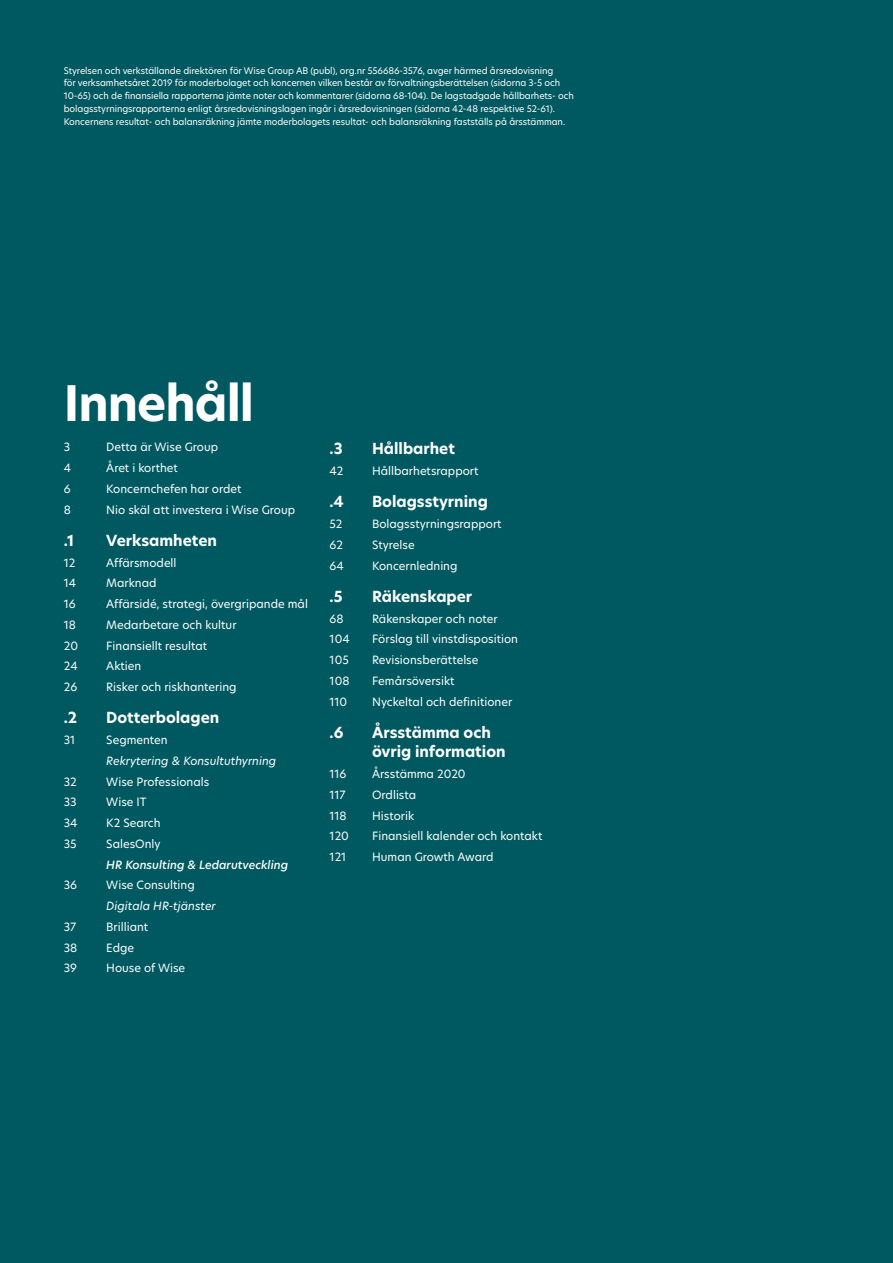
<style>
.page{position:relative;width:893px;height:1263px;background:#005960}
.page>*{position:absolute;margin:0;border:0;box-sizing:border-box;transform-origin:0 0}
.t1{font:700 48px "Hero New";letter-spacing:-.02em;color:#fff}
.t2{font:700 15px/19.5px "Hero New";color:#fff}
.t3{font:11.25px "Hero New";color:#fff}
.t4{font:italic 11.25px "Hero New";color:#fff}
.t5{font:italic 500 11.25px "Hero New";color:#fff}
.t6{font:9px/12.8px "Hero New";letter-spacing:-.01em;color:#fff}
</style>
<div class="page">
<p class="t6" style="left:64px;top:64px;width:512px">Styrelsen och verkställande direktören för Wise Group AB (publ), org.nr 556686-3576, avger härmed årsredovisning<br>för verksamhetsåret 2019 för moderbolaget och koncernen vilken består av förvaltningsberättelsen (sidorna 3-5 och 10-65) och de finansiella rapporterna jämte noter och kommentarer (sidorna 68-104). De lagstadgade hållbarhets- och bolagsstyrningsrapporterna enligt årsredovisningslagen ingår i årsredovisningen (sidorna 42-48 respektive 52-61).<br>Koncernens resultat- och balansräkning jämte moderbolagets resultat- och balansräkning fastställs på årsstämman.</p>
<h1 class="t1" style="left:64px;top:371px;width:192px">Innehåll</h1>
<p class="t3" style="left:64px;top:439px;width:8px">3</p>
<p class="t3" style="left:106px;top:439px;width:113px">Detta är Wise Group</p>
<p class="t3" style="left:64px;top:460px;width:9px">4</p>
<p class="t3" style="left:106px;top:460px;width:73px">Året i korthet</p>
<p class="t3" style="left:64px;top:481px;width:8px">6</p>
<p class="t3" style="left:106px;top:481px;width:137px">Koncernchefen har ordet</p>
<p class="t3" style="left:64px;top:502px;width:9px">8</p>
<p class="t3" style="left:106px;top:502px;width:190px">Nio skäl att investera i Wise Group</p>
<h2 class="t2" style="left:64px;top:530px;width:12px">.1</h2>
<h2 class="t2" style="left:106px;top:530px;width:112px">Verksamheten</h2>
<p class="t3" style="left:64px;top:555px;width:13px">12</p>
<p class="t3" style="left:106px;top:555px;width:72px">Affärsmodell</p>
<p class="t3" style="left:64px;top:575px;width:14px">14</p>
<p class="t3" style="left:106px;top:575px;width:52px">Marknad</p>
<p class="t3" style="left:64px;top:596px;width:14px">16</p>
<p class="t3" style="left:106px;top:596px;width:203px">Affärsidé, strategi, övergripande mål</p>
<p class="t3" style="left:64px;top:617px;width:14px">18</p>
<p class="t3" style="left:106px;top:617px;width:132px">Medarbetare och kultur</p>
<p class="t3" style="left:64px;top:638px;width:16px">20</p>
<p class="t3" style="left:106px;top:638px;width:102px">Finansiellt resultat</p>
<p class="t3" style="left:64px;top:658px;width:15px">24</p>
<p class="t3" style="left:106px;top:658px;width:37px">Aktien</p>
<p class="t3" style="left:64px;top:679px;width:15px">26</p>
<p class="t3" style="left:106px;top:679px;width:132px">Risker och riskhantering</p>
<h2 class="t2" style="left:64px;top:708px;width:15px">.2</h2>
<h2 class="t2" style="left:106px;top:708px;width:115px">Dotterbolagen</h2>
<p class="t3" style="left:64px;top:732px;width:13px">31</p>
<p class="t3" style="left:106px;top:732px;width:63px">Segmenten</p>
<p class="t4" style="left:106px;top:753px;width:171px">Rekrytering &amp; Konsultuthyrning</p>
<p class="t3" style="left:64px;top:774px;width:15px">32</p>
<p class="t3" style="left:106px;top:774px;width:104px">Wise Professionals</p>
<p class="t3" style="left:64px;top:794px;width:14px">33</p>
<p class="t3" style="left:106px;top:794px;width:42px">Wise IT</p>
<p class="t3" style="left:64px;top:815px;width:15px">34</p>
<p class="t3" style="left:106px;top:815px;width:56px">K2 Search</p>
<p class="t3" style="left:64px;top:836px;width:14px">35</p>
<p class="t3" style="left:106px;top:836px;width:56px">SalesOnly</p>
<p class="t5" style="left:106px;top:857px;width:183px">HR Konsulting &amp; Ledarutveckling</p>
<p class="t3" style="left:64px;top:877px;width:15px">36</p>
<p class="t3" style="left:106px;top:877px;width:90px">Wise Consulting</p>
<p class="t4" style="left:106px;top:898px;width:111px">Digitala HR-tjänster</p>
<p class="t3" style="left:64px;top:919px;width:14px">37</p>
<p class="t3" style="left:106px;top:919px;width:43px">Brilliant</p>
<p class="t3" style="left:64px;top:940px;width:15px">38</p>
<p class="t3" style="left:106px;top:940px;width:29px">Edge</p>
<p class="t3" style="left:64px;top:960px;width:15px">39</p>
<p class="t3" style="left:106px;top:960px;width:80px">House of Wise</p>
<h2 class="t2" style="left:330px;top:439px;width:15px">.3</h2>
<h2 class="t2" style="left:372px;top:439px;width:84px">Hållbarhet</h2>
<p class="t3" style="left:330px;top:463px;width:15px">42</p>
<p class="t3" style="left:372px;top:463px;width:108px">Hållbarhetsrapport</p>
<h2 class="t2" style="left:330px;top:492px;width:16px">.4</h2>
<h2 class="t2" style="left:372px;top:492px;width:117px">Bolagsstyrning</h2>
<p class="t3" style="left:330px;top:516px;width:15px">52</p>
<p class="t3" style="left:372px;top:516px;width:131px">Bolagsstyrningsrapport</p>
<p class="t3" style="left:330px;top:537px;width:15px">62</p>
<p class="t3" style="left:372px;top:537px;width:44px">Styrelse</p>
<p class="t3" style="left:330px;top:558px;width:16px">64</p>
<p class="t3" style="left:372px;top:558px;width:87px">Koncernledning</p>
<h2 class="t2" style="left:330px;top:586px;width:15px">.5</h2>
<h2 class="t2" style="left:372px;top:586px;width:102px">Räkenskaper</h2>
<p class="t3" style="left:330px;top:611px;width:16px">68</p>
<p class="t3" style="left:372px;top:611px;width:127px">Räkenskaper och noter</p>
<p class="t3" style="left:330px;top:631px;width:22px">104</p>
<p class="t3" style="left:372px;top:631px;width:147px">Förslag till vinstdisposition</p>
<p class="t3" style="left:330px;top:652px;width:21px">105</p>
<p class="t3" style="left:372px;top:652px;width:108px">Revisionsberättelse</p>
<p class="t3" style="left:330px;top:673px;width:21px">108</p>
<p class="t3" style="left:372px;top:673px;width:84px">Femårsöversikt</p>
<p class="t3" style="left:330px;top:694px;width:19px">110</p>
<p class="t3" style="left:372px;top:694px;width:142px">Nyckeltal och definitioner</p>
<h2 class="t2" style="left:330px;top:723px;width:15px">.6</h2>
<h2 class="t2" style="left:372px;top:723px;width:135px">Årsstämma och övrig information</h2>
<p class="t3" style="left:330px;top:766px;width:18px">116</p>
<p class="t3" style="left:372px;top:766px;width:95px">Årsstämma 2020</p>
<p class="t3" style="left:330px;top:787px;width:18px">117</p>
<p class="t3" style="left:372px;top:787px;width:46px">Ordlista</p>
<p class="t3" style="left:330px;top:808px;width:19px">118</p>
<p class="t3" style="left:372px;top:808px;width:44px">Historik</p>
<p class="t3" style="left:330px;top:828px;width:21px">120</p>
<p class="t3" style="left:372px;top:828px;width:172px">Finansiell kalender och kontakt</p>
<p class="t3" style="left:330px;top:849px;width:18px">121</p>
<p class="t3" style="left:372px;top:849px;width:123px">Human Growth Award</p>
</div>
